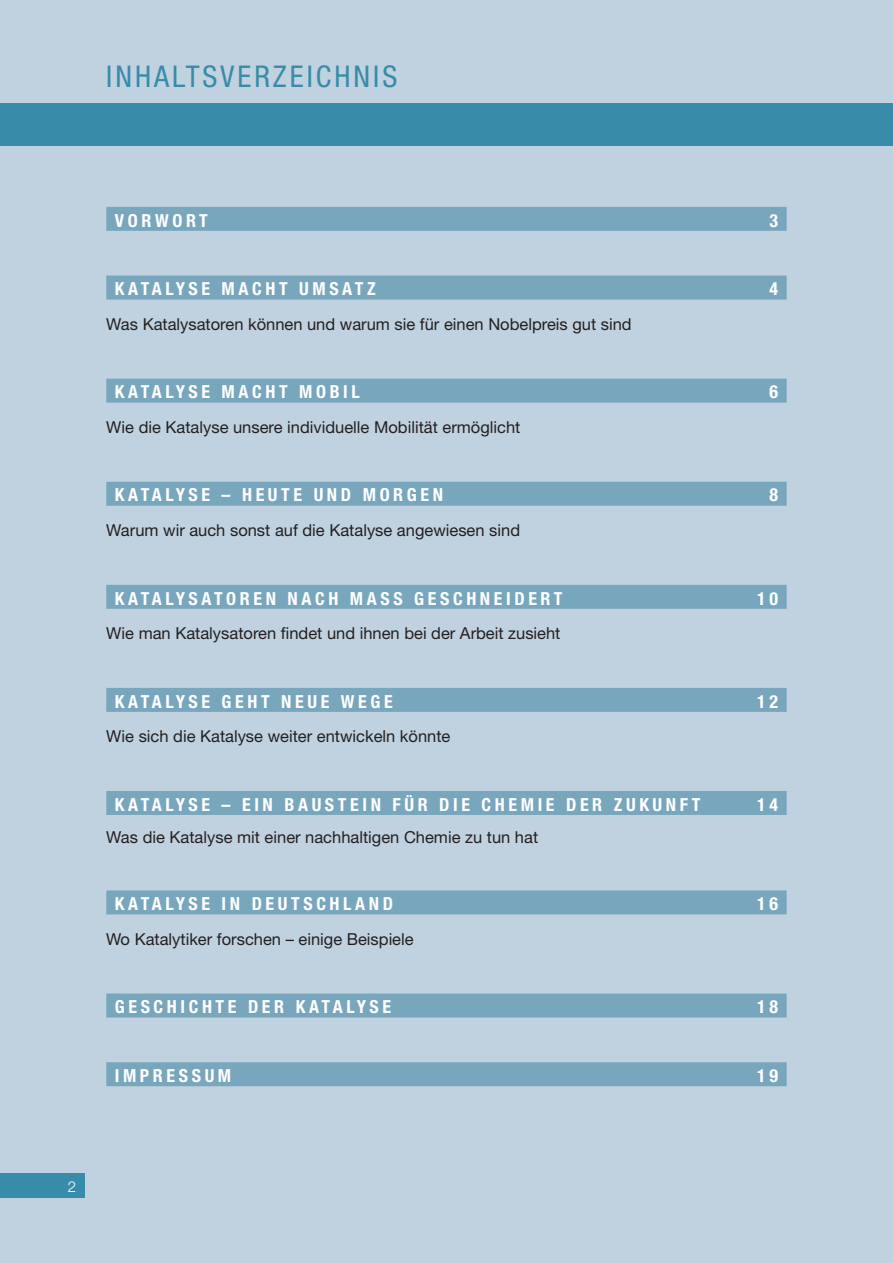
<style>
.page{position:relative;width:893px;height:1263px;background:#fff}
.page>*{position:absolute;margin:0;border:0;box-sizing:border-box;transform-origin:0 0}
.t1{font:condensed 30px "Helvetica Neue";color:#388ca9}
.t2{font:700 condensed 18px "Helvetica Neue";letter-spacing:.2em;color:#fff}
.t3{font:700 condensed 18px "Helvetica Neue";letter-spacing:.18em;color:#fff}
.t4{font:16.5px "Helvetica Neue";color:#231f20}
.t5{font:300 15px "Helvetica Neue";color:#fff}
</style>
<div class="page">
<div style="left:0;top:128px;width:893px;height:1135px;background:#c0d2df"></div>
<div style="left:0;top:0;width:893px;height:137px;background:#c0d2df"></div>
<div style="left:0;top:103px;width:893px;height:43px;background:#388ca9"></div>
<div style="left:106px;top:207px;width:681px;height:24px;background:#78a6bd"></div>
<div style="left:106px;top:276px;width:681px;height:24px;background:#78a6bd"></div>
<div style="left:106px;top:379px;width:681px;height:24px;background:#78a6bd"></div>
<div style="left:106px;top:482px;width:681px;height:24px;background:#78a6bd"></div>
<div style="left:106px;top:585px;width:681px;height:24px;background:#78a6bd"></div>
<div style="left:106px;top:688px;width:681px;height:24px;background:#78a6bd"></div>
<div style="left:106px;top:791px;width:681px;height:24px;background:#78a6bd"></div>
<div style="left:106px;top:890px;width:681px;height:24px;background:#78a6bd"></div>
<div style="left:106px;top:993px;width:681px;height:24px;background:#78a6bd"></div>
<div style="left:106px;top:1062px;width:681px;height:24px;background:#78a6bd"></div>
<div style="left:0;top:1173px;width:85px;height:25px;background:#388ca9"></div>
<h1 class="t1" style="left:106px;top:59px;width:27px">INHALTS</h1>
<h1 class="t1" style="left:221px;top:59px;width:86px">VERZEICHNIS</h1>
<p class="t2" style="left:115px;top:209px;width:95px">VORWORT</p>
<p class="t2" style="left:769px;top:209px;width:10px">3</p>
<p class="t2" style="left:115px;top:278px;width:262px">KATALYSE MACHT UMSATZ</p>
<p class="t2" style="left:769px;top:278px;width:10px">4</p>
<p class="t4" style="left:106px;top:314px;width:527px">Was Katalysatoren können und warum sie für einen Nobelpreis gut sind</p>
<p class="t2" style="left:115px;top:381px;width:247px">KATALYSE MACHT MOBIL</p>
<p class="t2" style="left:769px;top:381px;width:10px">6</p>
<p class="t4" style="left:106px;top:417px;width:416px">Wie die Katalyse unsere individuelle Mobilität ermöglicht</p>
<p class="t2" style="left:115px;top:484px;width:330px">KATALYSE – HEUTE UND MOR GEN</p>
<p class="t2" style="left:769px;top:484px;width:10px">8</p>
<p class="t4" style="left:106px;top:520px;width:415px">Warum wir auch sonst auf die Katalyse angewiesen sind</p>
<p class="t3" style="left:115px;top:587px;width:112px">KATALYSATOR</p>
<p class="t2" style="left:253px;top:587px;width:297px">EN NACH MASS GESCHNEIDERT</p>
<p class="t2" style="left:757px;top:587px;width:22px">10</p>
<p class="t4" style="left:106px;top:623px;width:456px">Wie man Katalysatoren findet und ihnen bei der Arbeit zusieht</p>
<p class="t2" style="left:115px;top:690px;width:279px">KATALYSE GEHT NEUE WEGE</p>
<p class="t2" style="left:757px;top:690px;width:22px">12</p>
<p class="t4" style="left:106px;top:726px;width:346px">Wie sich die Katalyse weiter entwickeln könnte</p>
<p class="t2" style="left:115px;top:793px;width:584px">KATALYSE – EIN BAUSTEIN FÜR DIE CHEMIE DER ZUKUNFT</p>
<p class="t2" style="left:757px;top:793px;width:22px">14</p>
<p class="t4" style="left:106px;top:827px;width:433px">Was die Katalyse mit einer nachhaltigen Chemie zu tun hat</p>
<p class="t2" style="left:115px;top:893px;width:280px">KATALYSE IN DEUTSCHLAND</p>
<p class="t2" style="left:757px;top:893px;width:22px">16</p>
<p class="t4" style="left:106px;top:929px;width:309px">Wo Katalytiker forschen – einige Beispiele</p>
<p class="t2" style="left:115px;top:996px;width:27px">GESCHICH</p>
<p class="t2" style="left:216px;top:996px;width:129px">TE DE R KATALYSE</p>
<p class="t2" style="left:757px;top:996px;width:22px">18</p>
<p class="t2" style="left:115px;top:1065px;width:64px">IMPRESSUM</p>
<p class="t2" style="left:757px;top:1065px;width:22px">19</p>
<p class="t5" style="left:68px;top:1177px;width:10px">2</p>
</div>
